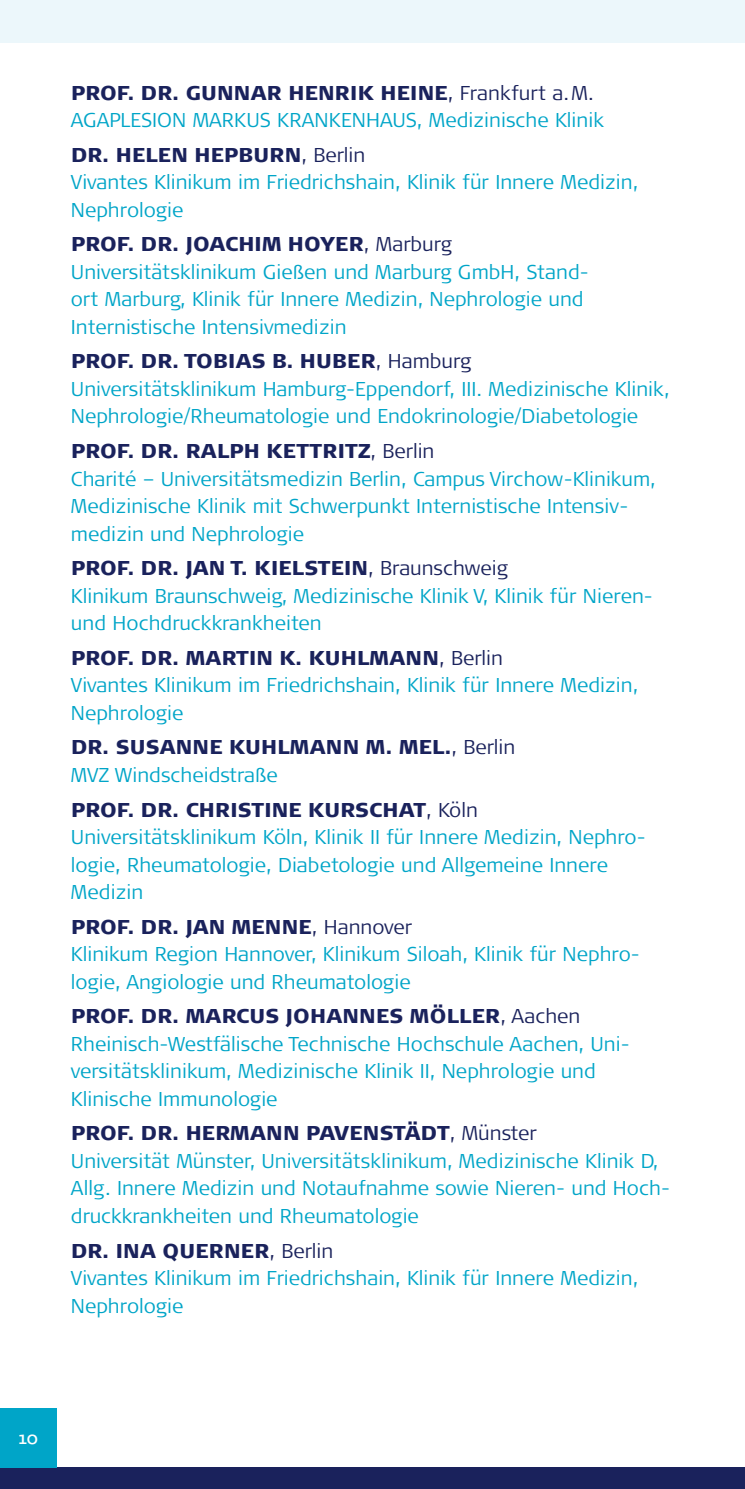
<style>
.page{position:relative;width:745px;height:1489px;background:#fff}
.page>*{position:absolute;margin:0;border:0;box-sizing:border-box;transform-origin:0 0}
.t1{font:300 20px/27.5px "Signa Pro";color:#00a5c8}
.t2{font:900 20px/27.5px "Signa Pro";letter-spacing:.01em;color:#1a225c}
.t3{font:17.5px "Signa Pro";color:#fff}
.s1{font-weight:900;color:#1a225c}
.s2{color:#1a225c}
.s3{font-weight:300}
.s4{font-weight:300;color:#00a5c8}
</style>
<div class="page">
<div style="left:0;top:1467px;width:744px;height:21px;background:#1a225c"></div>
<div style="left:0;top:0;width:744px;height:43px;background:#ecf7fb"></div>
<div style="left:0;top:1407px;width:57px;height:60px;background:#00a5c8"></div>
<p class="t1" style="left:71px;top:78px;width:534px"><span class="s1">PROF. DR. GUNNAR HENRIK HEINE</span><span class="s2">, Frankfurt a.M.<br></span>AGAPLESION MARKUS KRANKENHAUS, Medizinische Klinik</p>
<p class="t1" style="left:71px;top:140px;width:568px"><span class="s1">DR. HELEN HEPBURN</span><span class="s2">, Berlin<br></span>Vivantes Klinikum im Friedrichshain, Klinik für Innere Medizin,<br>Nephrologie</p>
<p class="t1" style="left:71px;top:229px;width:519px"><span class="s1">PROF. DR. JOACHIM HOYER</span><span class="s2">, Marburg </span>Universitätsklinikum Gießen und Marburg GmbH, Stand&shy;ort Marburg, Klinik für Innere Medizin, Nephrologie und Internistische Intensivmedizin</p>
<p class="t1" style="left:71px;top:347px;width:600px"><span class="s1">PROF. DR. TOBIAS B. HUBER</span><span class="s2">, Hamburg<br></span>Universitätsklinikum Hamburg-Eppendorf, III. Medizinische Klinik,<br>Nephrologie/Rheumatologie und Endokrinologie/Diabetologie</p>
<p class="t1" style="left:71px;top:436px;width:586px"><span class="s1">PROF. DR. RALPH KETTRITZ</span><span class="s2">, Berlin<br></span>Charité – Universitätsmedizin Berlin, Campus Virchow-Klinikum, Medizinische Klinik mit Schwerpunkt Internistische Intensiv&shy;medizin und Nephrologie</p>
<p class="t1" style="left:71px;top:553px;width:583px"><span class="s1">PROF. DR. JAN T. KIELSTEIN</span><span class="s2">, Braunschweig<br></span>Klinikum Braunschweig, Medizinische Klinik V, Klinik für Nieren&shy;und Hochdruckkrankheiten</p>
<p class="t1" style="left:71px;top:643px;width:568px"><span class="s1">PROF. DR. MARTIN K. KUHLMANN</span><span class="s2">, Berlin<br></span>Vivantes Klinikum im Friedrichshain, Klinik für Innere Medizin,<br>Nephrologie</p>
<p class="t2" style="left:71px;top:732px;width:445px">DR. SUSANNE KUHLMANN M. MEL.<span class="s3">, Berlin<br></span><span class="s4">MVZ Windscheidstraße</span></p>
<p class="t1" style="left:71px;top:794px;width:576px"><span class="s1">PROF. DR. CHRISTINE KURSCHAT</span><span class="s2">, Köln </span>Universitätsklinikum Köln, Klinik II für Innere Medizin, Nephro&shy;logie, Rheumatologie, Diabetologie und Allgemeine Innere Medizin</p>
<p class="t1" style="left:71px;top:912px;width:570px"><span class="s1">PROF. DR. JAN MENNE</span><span class="s2">, Hannover<br></span>Klinikum Region Hannover, Klinikum Siloah, Klinik für Nephro&shy;logie, Angiologie und Rheumatologie</p>
<p class="t1" style="left:71px;top:1001px;width:560px"><span class="s1">PROF. DR. MARCUS JOHANNES MÖLLER</span><span class="s2">, Aachen </span>Rheinisch-Westfälische Technische Hochschule Aachen, Uni&shy;versitätsklinikum, Medizinische Klinik II, Nephrologie und Klinische Immunologie</p>
<p class="t1" style="left:71px;top:1118px;width:600px"><span class="s1">PROF. DR. HERMANN PAVENSTÄDT</span><span class="s2">, Münster<br></span>Universität Münster, Universitätsklinikum, Medizinische Klinik D, Allg. Innere Medizin und Notaufnahme sowie Nieren- und Hoch&shy;druckkrankheiten und Rheumatologie</p>
<p class="t1" style="left:71px;top:1235px;width:568px"><span class="s1">DR. INA QUERNER</span><span class="s2">, Berlin<br></span>Vivantes Klinikum im Friedrichshain, Klinik für Innere Medizin,<br>Nephrologie</p>
<p class="t3" style="left:19px;top:1425px;width:21px">10</p>
</div>
